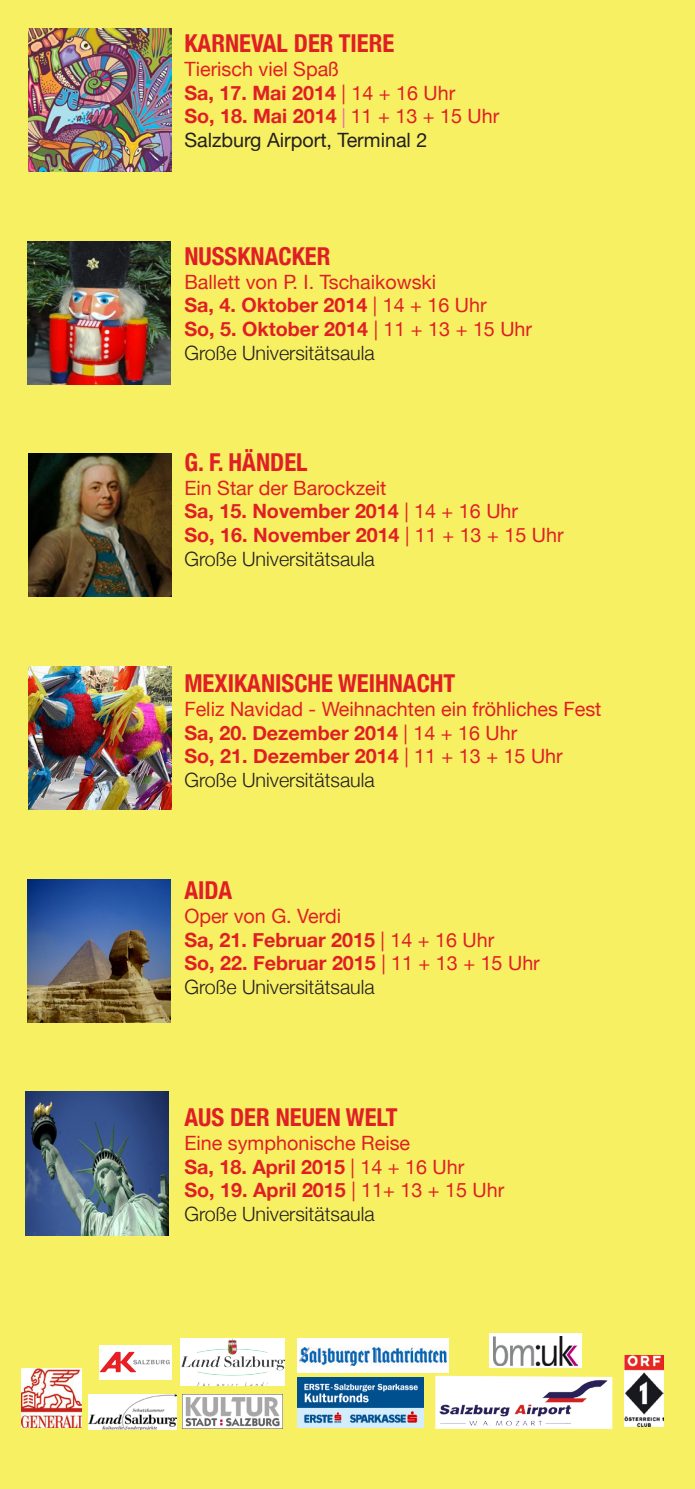
<style>
.page{position:relative;width:695px;height:1489px;background:#fff}
.page>*{position:absolute;margin:0;border:0;box-sizing:border-box;transform-origin:0 0}
.t1{font:700 condensed 24.75px "Helvetica Neue";color:#e01f25}
.t2{font:700 19.75px "Helvetica Neue";color:#e01f25}
.t3{font:19.75px/23.8px "Helvetica Neue";color:#e01f25}
.t4{font:300 19.75px "Helvetica Neue";color:#231f20}
.t5{font:19.75px "Helvetica Neue";color:#231f20}
.s1{font-weight:400}
.s2{font-family:"Minion Pro";font-weight:400;color:#f168a8}
.s3{font-weight:700}
</style>
<div class="page">
<div style="left:0;top:0;width:694px;height:1488px;background:#f8f063"></div>
<img style="left:182px;top:1394px;width:100px;height:34px">
<img style="left:180px;top:1338px;width:104px;height:47px">
<img style="left:297px;top:1377px;width:126px;height:50px">
<img style="left:435px;top:1375px;width:177px;height:53px">
<svg style="left:489px;top:1333px;width:92px;height:34px"></svg>
<img style="left:493px;top:1336px;width:84px;height:28px">
<img style="left:89px;top:1394px;width:87px;height:35px">
<svg style="left:99px;top:1344px;width:72px;height:35px"></svg>
<img style="left:107px;top:1351px;width:27px;height:11px">
<div style="left:297px;top:1338px;width:152px;height:34px;background:#fff"></div>
<img style="left:300px;top:1347px;width:146px;height:18px">
<img style="left:624px;top:1355px;width:39px;height:71px">
<img style="left:28px;top:28px;width:143px;height:143px">
<img style="left:28px;top:241px;width:143px;height:143px">
<img style="left:28px;top:454px;width:143px;height:143px">
<img style="left:28px;top:666px;width:143px;height:143px">
<img style="left:28px;top:879px;width:143px;height:143px">
<img style="left:26px;top:1091px;width:143px;height:143px">
<img style="left:21px;top:1367px;width:61px;height:60px">
<p class="t1" style="left:184px;top:23px;width:211px">KARNEVAL DER TIERE</p>
<p class="t3" style="left:184px;top:58px;width:156px">Tierisch viel Spaß</p>
<p class="t2" style="left:184px;top:77px;width:272px">Sa, 17. Mai 2014 <span class="s1">| 14 + 16 Uhr</span></p>
<p class="t2" style="left:184px;top:101px;width:316px">So, 18. Mai 2014 <span class="s2">|</span> <span class="s1">11 + 13 + 15 Uhr</span></p>
<p class="t5" style="left:184px;top:125px;width:244px">Salzburg Airport, Terminal 2</p>
<p class="t1" style="left:184px;top:236px;width:148px">NUSSKNACKER</p>
<p class="t3" style="left:184px;top:271px;width:253px">Ballett von P. I. Tschaikowski</p>
<p class="t2" style="left:184px;top:290px;width:304px">Sa, 4. Oktober 2014 <span class="s1">| 14 + 16 Uhr</span></p>
<p class="t2" style="left:184px;top:313px;width:349px">So, 5. Oktober 2014 <span class="s1">| 11 + 13 + 15 Uhr</span></p>
<p class="t4" style="left:184px;top:337px;width:192px">Große Universitätsaula</p>
<p class="t1" style="left:184px;top:441px;width:125px">G. F. HÄNDEL</p>
<p class="t3" style="left:184px;top:477px;width:203px">Ein Star der Barockzeit</p>
<p class="t2" style="left:184px;top:496px;width:335px">Sa, 15. November 2014 <span class="s1">| 14 + 16 Uhr</span></p>
<p class="t2" style="left:184px;top:519px;width:380px">So, 16. November 2014 <span class="s1">| 11 + 13 + 15 Uhr</span></p>
<p class="t4" style="left:184px;top:542px;width:192px">Große Universitätsaula</p>
<p class="t1" style="left:184px;top:663px;width:272px">MEXIKANISCHE WEIHNACHT</p>
<p class="t3" style="left:184px;top:698px;width:418px">Feliz Navidad - Weihnachten ein fröhliches Fest</p>
<p class="t2" style="left:184px;top:717px;width:334px">Sa, 20. Dezember 2014 <span class="s1">| 14 + 16 Uhr</span></p>
<p class="t2" style="left:184px;top:740px;width:380px">So, 21. Dezember 2014 <span class="s1">| 11 + 13 + 15 Uhr</span></p>
<p class="t4" style="left:184px;top:763px;width:192px">Große Universitätsaula</p>
<p class="t1" style="left:184px;top:869px;width:49px">AIDA</p>
<p class="t3" style="left:184px;top:905px;width:311px">Oper von G. Verdi<br><span class="s3">Sa, 21. Februar 2015</span> | 14 + 16 Uhr</p>
<p class="t2" style="left:184px;top:947px;width:357px">So, 22. Februar 2015 <span class="s1">| 11 + 13 + 15 Uhr</span></p>
<p class="t4" style="left:184px;top:970px;width:192px">Große Universitätsaula</p>
<p class="t1" style="left:184px;top:1096px;width:214px">AUS DER NEUEN WELT</p>
<p class="t3" style="left:184px;top:1132px;width:281px">Eine symphonische Reise<br><span class="s3">Sa, 18. April 2015</span> | 14 + 16 Uhr</p>
<p class="t2" style="left:184px;top:1174px;width:321px">So, 19. April 2015 <span class="s1">| 11+ 13 + 15 Uhr</span></p>
<p class="t4" style="left:184px;top:1197px;width:192px">Große Universitätsaula</p>
</div>
